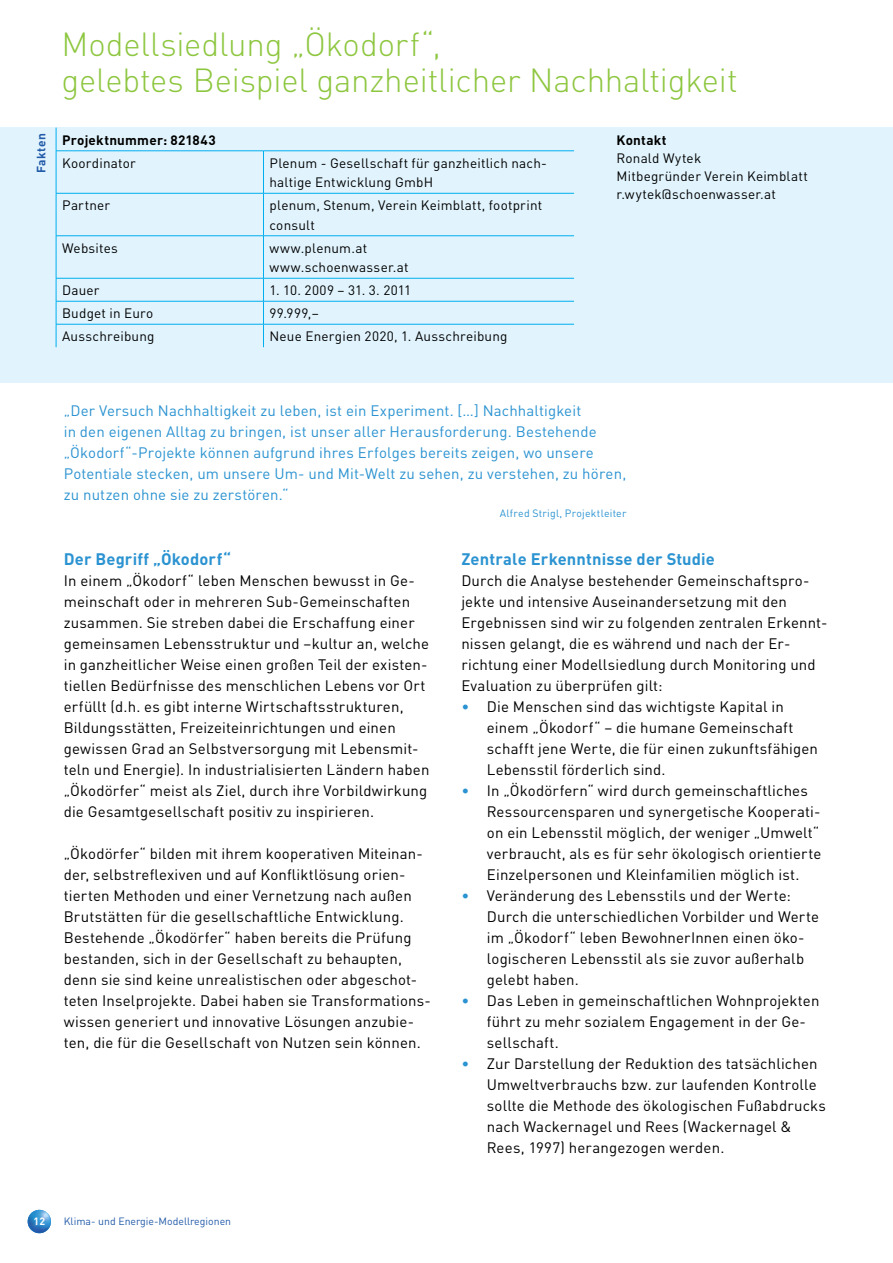
<style>
.page{position:relative;width:893px;height:1263px;background:#fff}
.page>*{position:absolute;margin:0;border:0;box-sizing:border-box;transform-origin:0 0}
.t1{font:300 33px/36px "DIN";letter-spacing:-.005em;color:#8dc63f}
.t2{font:700 16.5px "DIN";letter-spacing:.01em;color:#2b93d1}
.t3{font:15px/21px "DIN";letter-spacing:.01em;color:#000}
.t4{font:15px/21px "DIN";letter-spacing:.01em;color:#2b93d1}
.t5{font:13.5px/19.5px "DIN";letter-spacing:.015em;color:#000}
.t6{font:700 13.5px "DIN";letter-spacing:.015em;color:#000}
.t7{font:700 12px "DIN";letter-spacing:.02em;color:#225ba9}
.t8{font:10.5px "DIN";color:#225ba9}
.t9{font:10.5px "DIN";letter-spacing:.02em;color:#2b93d1}
.t10{font:700 10.5px "DIN";color:#fff}
.s1{color:#2b93d1}
</style>
<div class="page">
<div style="left:0;top:128px;width:893px;height:255px;background:#e1f4fd"></div>
<img style="left:28px;top:1210px;width:23px;height:23px;border-radius:12px">
<svg style="left:56px;top:128px;width:1px;height:23px"></svg>
<hr style="left:56px;top:151px;width:207px;height:1px;background:#00aeef">
<hr style="left:56px;top:151px;width:1px;height:42px;background:#00aeef">
<hr style="left:263px;top:151px;width:311px;height:1px;background:#00aeef">
<hr style="left:263px;top:151px;width:1px;height:42px;background:#00aeef">
<hr style="left:56px;top:193px;width:207px;height:1px;background:#00aeef">
<hr style="left:56px;top:193px;width:1px;height:43px;background:#00aeef">
<hr style="left:263px;top:193px;width:311px;height:1px;background:#00aeef">
<hr style="left:263px;top:193px;width:1px;height:43px;background:#00aeef">
<hr style="left:56px;top:235px;width:207px;height:1px;background:#00aeef">
<hr style="left:56px;top:236px;width:1px;height:42px;background:#00aeef">
<hr style="left:263px;top:235px;width:311px;height:1px;background:#00aeef">
<hr style="left:263px;top:236px;width:1px;height:42px;background:#00aeef">
<hr style="left:56px;top:278px;width:207px;height:1px;background:#00aeef">
<hr style="left:263px;top:278px;width:311px;height:1px;background:#00aeef">
<hr style="left:56px;top:301px;width:207px;height:1px;background:#00aeef">
<hr style="left:263px;top:301px;width:311px;height:1px;background:#00aeef">
<hr style="left:56px;top:324px;width:207px;height:1px;background:#00aeef">
<svg style="left:56px;top:278px;width:1px;height:69px"></svg>
<hr style="left:263px;top:324px;width:311px;height:1px;background:#00aeef">
<svg style="left:263px;top:278px;width:1px;height:69px"></svg>
<h1 class="t1" style="left:62px;top:26px;width:678px">Modellsiedlung „Ökodorf“,<br>gelebtes Beispiel ganzheitlicher Nachhaltigkeit</h1>
<p class="t7" style="left:33px;top:173px;width:41px;rotate:-90deg">Fakten</p>
<p class="t6" style="left:62px;top:131px;width:155px">Projektnummer: 821843</p>
<p class="t5" style="left:62px;top:153px;width:75px">Koordinator</p>
<p class="t5" style="left:269px;top:153px;width:279px">Plenum - Gesellschaft für ganzheitlich nach&shy;haltige Entwicklung GmbH</p>
<p class="t5" style="left:62px;top:195px;width:50px">Partner</p>
<p class="t5" style="left:269px;top:195px;width:274px">plenum, Stenum, Verein Keimblatt, footprint consult</p>
<p class="t5" style="left:62px;top:238px;width:57px">Websites</p>
<p class="t5" style="left:269px;top:238px;width:141px">www.plenum.at www.schoenwasser.at</p>
<p class="t5" style="left:62px;top:280px;width:39px">Dauer</p>
<p class="t5" style="left:269px;top:280px;width:143px">1. 10. 2009 – 31. 3. 2011</p>
<p class="t5" style="left:62px;top:303px;width:93px">Budget in Euro</p>
<p class="t5" style="left:269px;top:303px;width:51px">99.999,–</p>
<p class="t5" style="left:62px;top:326px;width:94px">Ausschreibung</p>
<p class="t5" style="left:269px;top:326px;width:239px">Neue Energien 2020, 1. Ausschreibung</p>
<p class="t6" style="left:617px;top:131px;width:52px">Kontakt</p>
<p class="t5" style="left:617px;top:149px;width:193px;line-height:18px">Ronald Wytek<br>Mitbegründer Verein Keimblatt r.wytek@schoenwasser.at</p>
<p class="t4" style="left:64px;top:400px;width:564px">„Der Versuch Nachhaltigkeit zu leben, ist ein Experiment. […] Nachhaltigkeit<br>in den eigenen Alltag zu bringen, ist unser aller Herausforderung. Bestehende „Ökodorf“-Projekte können aufgrund ihres Erfolges bereits zeigen, wo unsere Potentiale stecken, um unsere Um- und Mit-Welt zu sehen, zu verstehen, zu hören, zu nutzen ohne sie zu zerstören.“</p>
<p class="t9" style="left:500px;top:506px;width:128px">Alfred Strigl, Projektleiter</p>
<p class="t2" style="left:64px;top:548px;width:169px">Der Begriff „Ökodorf“</p>
<p class="t3" style="left:64px;top:569px;width:367px">In einem „Ökodorf“ leben Menschen bewusst in Ge&shy;meinschaft oder in mehreren Sub-Gemeinschaften zusammen. Sie streben dabei die Erschaffung einer gemeinsamen Lebensstruktur und –kultur an, welche in ganzheitlicher Weise einen großen Teil der existen&shy;tiellen Bedürfnisse des menschlichen Lebens vor Ort erfüllt (d.h. es gibt interne Wirtschaftsstrukturen, Bildungsstätten, Freizeiteinrichtungen und einen gewissen Grad an Selbstversorgung mit Lebensmit&shy;teln und Energie). In industrialisierten Ländern haben „Ökodörfer“ meist als Ziel, durch ihre Vorbildwirkung die Gesamtgesellschaft positiv zu inspirieren.</p>
<p class="t3" style="left:64px;top:842px;width:369px">„Ökodörfer“ bilden mit ihrem kooperativen Miteinan&shy;der, selbstreflexiven und auf Konfliktlösung orien&shy;tierten Methoden und einer Vernetzung nach außen Brutstätten für die gesellschaftliche Entwicklung.<br>Bestehende „Ökodörfer“ haben bereits die Prüfung bestanden, sich in der Gesellschaft zu behaupten, denn sie sind keine unrealistischen oder abgeschot&shy;teten Inselprojekte. Dabei haben sie Transformations&shy;wissen generiert und innovative Lösungen anzubie&shy;ten, die für die Gesellschaft von Nutzen sein können.</p>
<p class="t2" style="left:461px;top:548px;width:255px">Zentrale Erkenntnisse der Studie</p>
<p class="t3" style="left:461px;top:569px;width:368px">Durch die Analyse bestehender Gemeinschaftspro&shy;jekte und intensive Auseinandersetzung mit den Ergebnissen sind wir zu folgenden zentralen Erkennt&shy;nissen gelangt, die es während und nach der Er&shy;richtung einer Modellsiedlung durch Monitoring und Evaluation zu überprüfen gilt:</p>
<p class="t3" style="left:487px;top:695px;width:333px;text-indent:-26px"><span class="s1">•</span> Die Menschen sind das wichtigste Kapital in einem „Ökodorf“ – die humane Gemeinschaft schafft jene Werte, die für einen zukunftsfähigen Lebensstil förderlich sind.</p>
<p class="t3" style="left:487px;top:779px;width:336px;text-indent:-26px"><span class="s1">•</span> In „Ökodörfern“ wird durch gemeinschaftliches Ressourcensparen und synergetische Kooperati&shy;on ein Lebensstil möglich, der weniger „Umwelt“ verbraucht, als es für sehr ökologisch orientierte Einzelpersonen und Kleinfamilien möglich ist.</p>
<p class="t3" style="left:487px;top:884px;width:334px;text-indent:-26px"><span class="s1">•</span> Veränderung des Lebensstils und der Werte:<br>Durch die unterschiedlichen Vorbilder und Werte im „Ökodorf“ leben BewohnerInnen einen öko&shy;logischeren Lebensstil als sie zuvor außerhalb gelebt haben.</p>
<p class="t3" style="left:487px;top:989px;width:334px;text-indent:-26px"><span class="s1">•</span> Das Leben in gemeinschaftlichen Wohnprojekten führt zu mehr sozialem Engagement in der Ge&shy;sellschaft.</p>
<p class="t3" style="left:487px;top:1052px;width:341px;text-indent:-26px"><span class="s1">•</span> Zur Darstellung der Reduktion des tatsächlichen Umweltverbrauchs bzw. zur laufenden Kontrolle sollte die Methode des ökologischen Fußabdrucks nach Wackernagel und Rees (Wackernagel &amp; Rees, 1997) herangezogen werden.</p>
<p class="t10" style="left:34px;top:1214px;width:13px">12</p>
<p class="t8" style="left:64px;top:1214px;width:169px">Klima- und Energie-Modellregionen</p>
</div>
